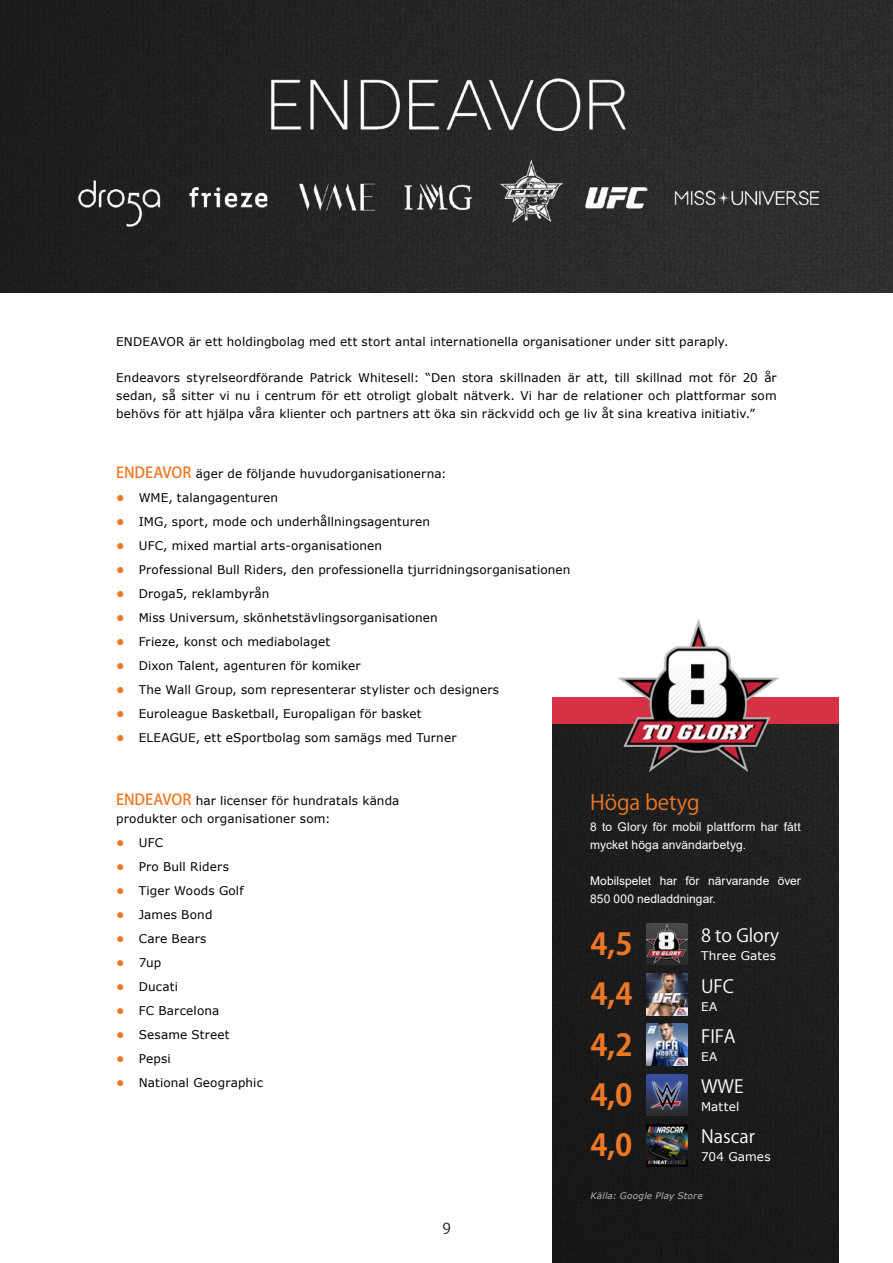
<style>
.page{position:relative;width:893px;height:1263px;background:#fff}
.page>*{position:absolute;margin:0;border:0;box-sizing:border-box;transform-origin:0 0}
.t1{font:700 30px/50.4px "Koz Go Pr 6 N";color:#ee7725;text-align:justify}
.t2{font:21px "Koz Go Pr 6 N";letter-spacing:-.005em;color:#ee7725}
.t3{font:18px "Koz Go Pr 6 N";color:#fff}
.t4{font:15px "Koz Go Pr 6 N";color:#231f20}
.t5{font:12px/18px "Verdana";letter-spacing:.01em;color:#000;text-align:justify}
.t6{font:12px/18px "Arial";letter-spacing:.005em;color:#fff}
.t7{font:12px "Verdana";letter-spacing:.015em;color:#fff}
.t8{font:italic 9px "Verdana";letter-spacing:.015em;color:#b9b5b6}
.s1{font-family:"Koz Go Pr 6 N";font-weight:500;font-size:15px;color:#ee7725}
.s2{font-weight:700;color:#ee7725}
</style>
<div class="page">
<div style="left:553px;top:724px;width:286px;height:539px;background:#1c1c1c"></div>
<img style="left:0;top:0;width:893px;height:293px">
<img style="left:646px;top:973px;width:41px;height:42px">
<img style="left:646px;top:923px;width:41px;height:42px">
<img style="left:646px;top:1024px;width:41px;height:41px">
<img style="left:646px;top:1074px;width:41px;height:42px">
<img style="left:646px;top:1124px;width:41px;height:42px">
<img style="left:266px;top:78px;width:360px;height:53px">
<div style="left:553px;top:698px;width:286px;height:26px;background:#d63246"></div>
<img style="left:618px;top:620px;width:160px;height:151px">
<img style="left:43px;top:135px;width:801px;height:116px">
<p class="t5" style="left:116px;top:332px;width:614px">ENDEAVOR är ett holdingbolag med ett stort antal internationella organisationer under sitt paraply.</p>
<p class="t5" style="left:116px;top:368px;width:662px">Endeavors styrelseordförande Patrick Whitesell: “Den stora skillnaden är att, till skillnad mot för 20 år sedan, så sitter vi nu i centrum för ett otroligt globalt nätverk. Vi har de relationer och plattformar som behövs för att hjälpa våra klienter och partners att öka sin räckvidd och ge liv åt sina kreativa initiativ.”</p>
<p class="t5" style="left:116px;top:464px;width:332px"><span class="s1">ENDEAVOR</span> äger de följande huvudorganisationerna:</p>
<p class="t5" style="left:116px;top:488px;width:164px"><span class="s2">•</span> WME, talangagenturen</p>
<p class="t5" style="left:116px;top:512px;width:315px"><span class="s2">•</span> IMG, sport, mode och underhållningsagenturen</p>
<p class="t5" style="left:116px;top:536px;width:267px"><span class="s2">•</span> UFC, mixed martial arts-organisationen</p>
<p class="t5" style="left:116px;top:560px;width:456px"><span class="s2">•</span> Professional Bull Riders, den professionella tjurridningsorganisationen</p>
<p class="t5" style="left:116px;top:584px;width:155px"><span class="s2">•</span> Droga5, reklambyrån</p>
<p class="t5" style="left:116px;top:608px;width:323px"><span class="s2">•</span> Miss Universum, skönhetstävlingsorganisationen</p>
<p class="t5" style="left:116px;top:632px;width:216px"><span class="s2">•</span> Frieze, konst och mediabolaget</p>
<p class="t5" style="left:116px;top:656px;width:246px"><span class="s2">•</span> Dixon Talent, agenturen för komiker</p>
<p class="t5" style="left:116px;top:680px;width:384px"><span class="s2">•</span> The Wall Group, som representerar stylister och designers</p>
<p class="t5" style="left:116px;top:704px;width:307px"><span class="s2">•</span> Euroleague Basketball, Europaligan för basket</p>
<p class="t5" style="left:116px;top:728px;width:342px"><span class="s2">•</span> ELEAGUE, ett eSportbolag som samägs med Turner</p>
<p class="t5" style="left:116px;top:791px;width:285px"><span class="s1">ENDEAVOR</span> har licenser för hundratals kända produkter och organisationer som:</p>
<p class="t5" style="left:116px;top:833px;width:48px"><span class="s2">•</span> UFC</p>
<p class="t5" style="left:116px;top:857px;width:114px"><span class="s2">•</span> Pro Bull Riders</p>
<p class="t5" style="left:116px;top:881px;width:129px"><span class="s2">•</span> Tiger Woods Golf</p>
<p class="t5" style="left:116px;top:905px;width:98px"><span class="s2">•</span> James Bond</p>
<p class="t5" style="left:116px;top:929px;width:92px"><span class="s2">•</span> Care Bears</p>
<p class="t5" style="left:116px;top:953px;width:47px"><span class="s2">•</span> 7up</p>
<p class="t5" style="left:116px;top:977px;width:63px"><span class="s2">•</span> Ducati</p>
<p class="t5" style="left:116px;top:1001px;width:105px"><span class="s2">•</span> FC Barcelona</p>
<p class="t5" style="left:116px;top:1025px;width:115px"><span class="s2">•</span> Sesame Street</p>
<p class="t5" style="left:116px;top:1049px;width:56px"><span class="s2">•</span> Pepsi</p>
<p class="t5" style="left:116px;top:1073px;width:148px"><span class="s2">•</span> National Geographic</p>
<p class="t4" style="left:442px;top:1220px;width:10px">9</p>
<h2 class="t2" style="left:590px;top:791px;width:111px">Höga betyg</h2>
<p class="t6" style="left:590px;top:818px;width:212px">8 to Glory för mobil plattform har fått mycket höga användarbetyg.</p>
<p class="t6" style="left:590px;top:872px;width:212px">Mobilspelet har för närvarande över<br>850 000 nedladdningar.</p>
<h1 class="t1" style="left:590px;top:919px;width:44px">4,5<br>4,4<br>4,2<br>4,0<br>4,0</h1>
<h3 class="t3" style="left:701px;top:925px;width:80px">8 to Glory</h3>
<p class="t7" style="left:701px;top:948px;width:76px">Three Gates</p>
<h3 class="t3" style="left:701px;top:976px;width:35px">UFC</h3>
<p class="t7" style="left:701px;top:998px;width:18px">EA</p>
<h3 class="t3" style="left:701px;top:1026px;width:36px">FIFA</h3>
<p class="t7" style="left:701px;top:1048px;width:18px">EA</p>
<h3 class="t3" style="left:701px;top:1076px;width:44px">WWE</h3>
<p class="t7" style="left:701px;top:1098px;width:40px">Mattel</p>
<h3 class="t3" style="left:701px;top:1126px;width:55px">Nascar</h3>
<p class="t7" style="left:701px;top:1149px;width:71px">704 Games</p>
<p class="t8" style="left:590px;top:1189px;width:114px">Källa: Google Play Store</p>
</div>
